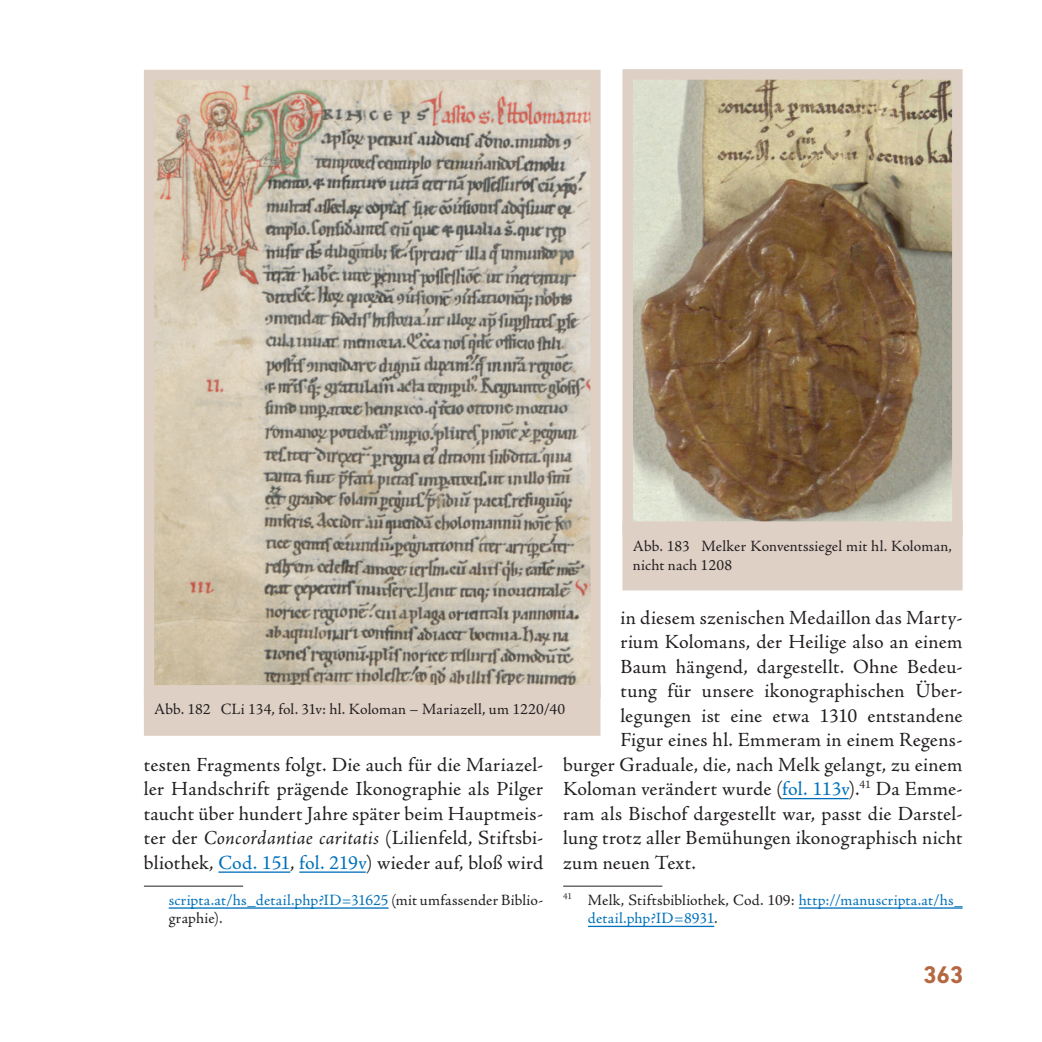
<style>
.page{position:relative;width:1042px;height:1042px;background:#fff}
.page>*{position:absolute;margin:0;border:0;box-sizing:border-box;transform-origin:0 0}
.t1{font:700 24.5px "DIN Next LT Pro";color:#b56742}
.t2{font:20.12px/24.5px "Adobe Jenson Pro Regular 2";letter-spacing:.01em;color:#231f20;text-align:justify}
.t3{font:15.75px/18.4px "Adobe Jenson Pro Regular 2";letter-spacing:.01em;color:#0071bb}
.t4{font:15.75px/19.2px "Adobe Jenson Pro Regular 2";letter-spacing:.005em;color:#231f20}
.s1{color:#0071bb}
.s2{color:#231f20}
.s3{font-family:"Adobe Jenson Pro It 2"}
</style>
<div class="page">
<hr style="left:218px;top:871px;width:72px;height:2px;background:#0071bb">
<hr style="left:299px;top:871px;width:67px;height:2px;background:#0071bb">
<hr style="left:144px;top:885px;width:99px;height:1px;background:#231f20">
<hr style="left:169px;top:907px;width:219px;height:1px;background:#0071bb">
<hr style="left:782px;top:798px;width:66px;height:1px;background:#0071bb">
<hr style="left:563px;top:885px;width:99px;height:1px;background:#231f20">
<hr style="left:799px;top:907px;width:163px;height:1px;background:#0071bb">
<hr style="left:588px;top:926px;width:126px;height:1px;background:#0071bb">
<img style="left:633px;top:80px;width:318px;height:441px">
<div style="left:622px;top:69px;width:340px;height:466px;border:10px solid #dfd0c6"></div>
<div style="left:628px;top:527px;width:329px;height:58px;background:#dfd0c6"></div>
<div style="left:622px;top:521px;width:340px;height:69px;border:10px solid #dfd0c6"></div>
<img style="left:155px;top:81px;width:434px;height:604px">
<div style="left:144px;top:70px;width:456px;height:628px;border:10px solid #dfd0c6"></div>
<div style="left:149px;top:690px;width:446px;height:41px;background:#dfd0c6"></div>
<div style="left:144px;top:685px;width:456px;height:51px;border:10px solid #dfd0c6"></div>
<p class="t4" style="left:633px;top:537px;width:321px">Abb. 183 Melker Konventssiegel mit hl. Koloman, nicht nach 1208</p>
<p class="t2" style="left:620px;top:605px;width:344px">in diesem szenischen Medaillon das Marty-</p>
<p class="t2" style="left:620px;top:630px;width:344px">rium Kolomans, der Heilige also an einem</p>
<p class="t2" style="left:620px;top:654px;width:344px">Baum hängend, dargestellt. Ohne Bedeu-</p>
<p class="t2" style="left:620px;top:679px;width:344px">tung für unsere ikonographischen Über-</p>
<p class="t2" style="left:620px;top:703px;width:344px">legungen ist eine etwa 1310 entstandene</p>
<p class="t2" style="left:620px;top:728px;width:344px">Figur eines hl. Emmeram in einem Regens-</p>
<p class="t2" style="left:563px;top:752px;width:401px">burger Graduale, die, nach Melk gelangt, zu einem</p>
<p class="t2" style="left:563px;top:777px;width:401px">Koloman verändert wurde (<span class="s1">fol. 113v</span>).<sup>41</sup> Da Emme-</p>
<p class="t2" style="left:563px;top:801px;width:401px">ram als Bischof dargestellt war, passt die Darstel-</p>
<p class="t2" style="left:563px;top:826px;width:401px">lung trotz aller Bemühungen ikonographisch nicht</p>
<p class="t2" style="left:563px;top:850px;width:134px">zum neuen Text.</p>
<p class="t3" style="left:588px;top:890px;width:376px;text-indent:-25px"><sup>41</sup> <span class="s2">Melk, Stiftsbibliothek, Cod. 109:</span> http://manuscripta.at/hs_ detail.php?ID=8931<span class="s2">.</span></p>
<p class="t4" style="left:154px;top:700px;width:413px">Abb. 182 CLi 134, fol. 31v: hl. Koloman – Mariazell, um 1220/40</p>
<p class="t2" style="left:144px;top:752px;width:401px">testen Fragments folgt. Die auch für die Mariazel&shy;ler Handschrift prägende Ikonographie als Pilger taucht über hundert Jahre später beim Hauptmeis&shy;ter der <span class="s3">Concordantiae caritatis</span> (Lilienfeld, Stiftsbi&shy;bliothek, <span class="s1">Cod. 151</span>, <span class="s1">fol. 219v</span>) wieder auf, bloß wird</p>
<p class="t3" style="left:169px;top:890px;width:376px">scripta.at/hs_detail.php?ID=31625 <span class="s2">(mit umfassender Biblio&shy;graphie).</span></p>
<p class="t1" style="left:923px;top:961px;width:42px">363</p>
</div>
